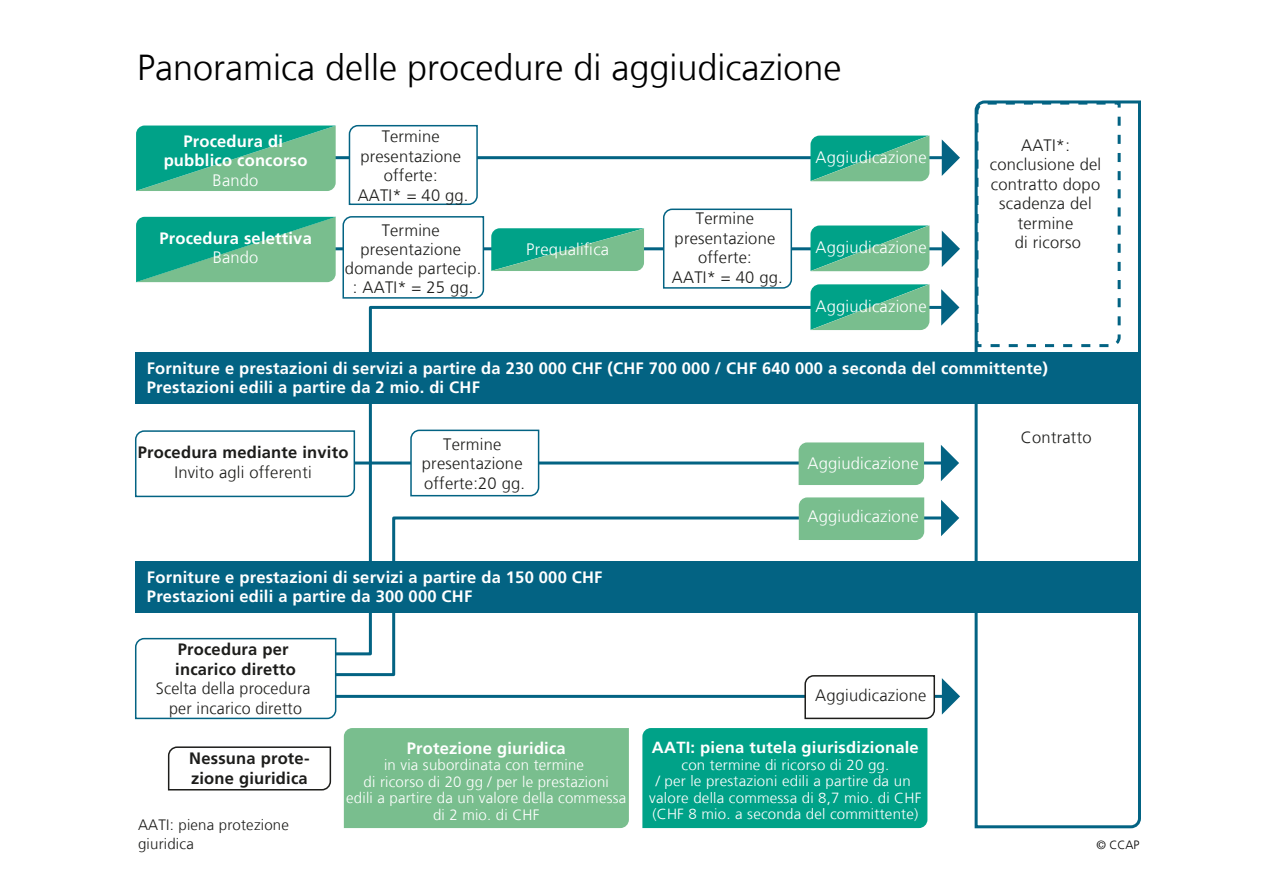
<style>
.page{position:relative;width:1263px;height:893px;background:#fff}
.page>*{position:absolute;margin:0;border:0;box-sizing:border-box;transform-origin:0 0}
.t1{font:300 36px "Frutiger LT Com";color:#000}
.t2{font:300 16.5px/19.5px "Frutiger LT Com";letter-spacing:.015em;color:#1d1d1b;text-align:center}
.t3{font:700 16.5px/19.5px "Frutiger LT Com";letter-spacing:.015em;color:#fff}
.t4{font:300 16.5px "Frutiger LT Com";letter-spacing:.015em;color:#fff}
.t5{font:700 16.5px/19.5px "Frutiger LT Com";letter-spacing:.015em;color:#1d1d1b}
.t6{font:700 16.2px "Frutiger LT Com";letter-spacing:.015em;color:#fff}
.t7{font:300 15px/16.5px "Frutiger LT Com";letter-spacing:.015em;color:#fff;text-align:center}
.t8{font:300 15px/19.5px "Frutiger LT Com";letter-spacing:.015em;color:#1d1d1b}
.t9{font:300 14.7px/16.5px "Frutiger LT Com";letter-spacing:.015em;color:#fff;text-align:center}
.t10{font:300 12px "Frutiger LT Com";color:#000}
</style>
<div class="page">
<svg style="left:332px;top:304px;width:614px;height:210px"></svg>
<svg style="left:941px;top:289px;width:18px;height:36px"></svg>
<hr style="left:250px;top:247px;width:694px;height:3px;background:#036383">
<svg style="left:941px;top:230px;width:18px;height:37px"></svg>
<svg style="left:136px;top:217px;width:200px;height:65px;background:#3db08b"></svg>
<hr style="left:250px;top:156px;width:694px;height:3px;background:#036383">
<svg style="left:941px;top:139px;width:18px;height:37px"></svg>
<svg style="left:342px;top:216px;width:143px;height:83px"></svg>
<svg style="left:348px;top:124px;width:130px;height:81px"></svg>
<svg style="left:662px;top:208px;width:130px;height:81px"></svg>
<hr style="left:249px;top:461px;width:694px;height:3px;background:#036383">
<svg style="left:940px;top:444px;width:19px;height:37px"></svg>
<div style="left:798px;top:442px;width:126px;height:43px;background:#79be8e"></div>
<svg style="left:135px;top:429px;width:221px;height:68px"></svg>
<div style="left:136px;top:352px;width:1004px;height:51px;background:#036383"></div>
<svg style="left:332px;top:514px;width:614px;height:163px"></svg>
<svg style="left:941px;top:499px;width:18px;height:37px"></svg>
<div style="left:798px;top:497px;width:126px;height:42px;background:#79be8e"></div>
<div style="left:136px;top:561px;width:1004px;height:51px;background:#036383"></div>
<hr style="left:335px;top:694px;width:609px;height:3px;background:#036383">
<svg style="left:941px;top:678px;width:19px;height:36px"></svg>
<svg style="left:803px;top:674px;width:132px;height:45px"></svg>
<svg style="left:135px;top:637px;width:202px;height:82px"></svg>
<div style="left:344px;top:728px;width:285px;height:99px;background:#79be8e"></div>
<div style="left:642px;top:728px;width:285px;height:99px;background:#00a288"></div>
<svg style="left:167px;top:746px;width:165px;height:44px"></svg>
<svg style="left:409px;top:428px;width:131px;height:69px"></svg>
<svg style="left:973px;top:100px;width:168px;height:729px"></svg>
<svg style="left:973px;top:100px;width:148px;height:248px"></svg>
<svg style="left:136px;top:125px;width:200px;height:66px;background:#3fb18c"></svg>
<svg style="left:491px;top:228px;width:153px;height:43px;background:#3fb18c"></svg>
<svg style="left:810px;top:135px;width:119px;height:46px;background:#41b28e"></svg>
<svg style="left:810px;top:225px;width:119px;height:46px;background:#41b18d"></svg>
<svg style="left:810px;top:284px;width:119px;height:46px;background:#41b18d"></svg>
<h1 class="t1" style="left:137px;top:46px;width:706px">Panoramica delle procedure di aggiudicazione</h1>
<p class="t3" style="left:164px;top:131px;width:145px;text-align:center">Procedura di pubblico concorso</p>
<p class="t4" style="left:213px;top:170px;width:47px">Bando</p>
<p class="t3" style="left:159px;top:228px;width:154px">Procedura selettiva</p>
<p class="t4" style="left:213px;top:248px;width:47px">Bando</p>
<p class="t2" style="left:357px;top:127px;width:112px">Termine presentazione offerte:<br>AATI* = 40 gg.</p>
<p class="t2" style="left:345px;top:221px;width:138px;line-height:18.8px">Termine presentazione domande partecip. : AATI* = 25 gg.</p>
<p class="t4" style="left:526px;top:239px;width:84px">Prequalifica</p>
<p class="t2" style="left:672px;top:209px;width:112px">Termine presentazione offerte:<br>AATI* = 40 gg.</p>
<p class="t4" style="left:815px;top:148px;width:112px">Aggiudicazione</p>
<p class="t4" style="left:815px;top:238px;width:112px">Aggiudicazione</p>
<p class="t4" style="left:815px;top:296px;width:112px">Aggiudicazione</p>
<p class="t2" style="left:989px;top:135px;width:113px">AATI*: conclusione del contratto dopo scadenza del termine<br>di ricorso</p>
<p class="t3" style="left:147px;top:358px;width:902px">Forniture e prestazioni di servizi a partire da 230 000 CHF (CHF 700 000 / CHF 640 000 a seconda del committente)<br>Prestazioni edili a partire da 2 mio. di CHF</p>
<p class="t5" style="left:138px;top:442px;width:212px">Procedura mediante invito</p>
<p class="t2" style="left:174px;top:462px;width:139px">Invito agli offerenti</p>
<p class="t2" style="left:422px;top:434px;width:105px">Termine presentazione offerte:20 gg.</p>
<p class="t3" style="left:147px;top:567px;width:457px">Forniture e prestazioni di servizi a partire da 150 000 CHF<br>Prestazioni edili a partire da 300 000 CHF</p>
<p class="t5" style="left:175px;top:639px;width:122px">Procedura per incarico diretto</p>
<p class="t2" style="left:156px;top:678px;width:156px">Scelta della procedura per incarico diretto</p>
<p class="t5" style="left:189px;top:748px;width:122px">Nessuna prote&shy;zione giuridica</p>
<p class="t8" style="left:138px;top:814px;width:152px">AATI: piena protezione giuridica</p>
<p class="t3" style="left:406px;top:737px;width:161px">Protezione giuridica</p>
<p class="t7" style="left:346px;top:756px;width:281px">in via subordinata con termine<br>di ricorso di 20 gg / per le prestazioni<br>edili a partire da un valore della commessa di 2 mio. di CHF</p>
<p class="t4" style="left:807px;top:453px;width:112px">Aggiudicazione</p>
<p class="t4" style="left:807px;top:507px;width:112px">Aggiudicazione</p>
<p class="t2" style="left:815px;top:685px;width:112px">Aggiudicazione</p>
<p class="t6" style="left:652px;top:737px;width:268px">AATI: piena tutela giurisdizionale</p>
<p class="t9" style="left:649px;top:756px;width:274px">con termine di ricorso di 20 gg.<br>/ per le prestazioni edili a partire da un valore della commessa di 8,7 mio. di CHF (CHF 8 mio. a seconda del committente)</p>
<p class="t2" style="left:1020px;top:427px;width:72px">Contratto</p>
<p class="t10" style="left:1096px;top:837px;width:44px">© CCAP</p>
</div>
